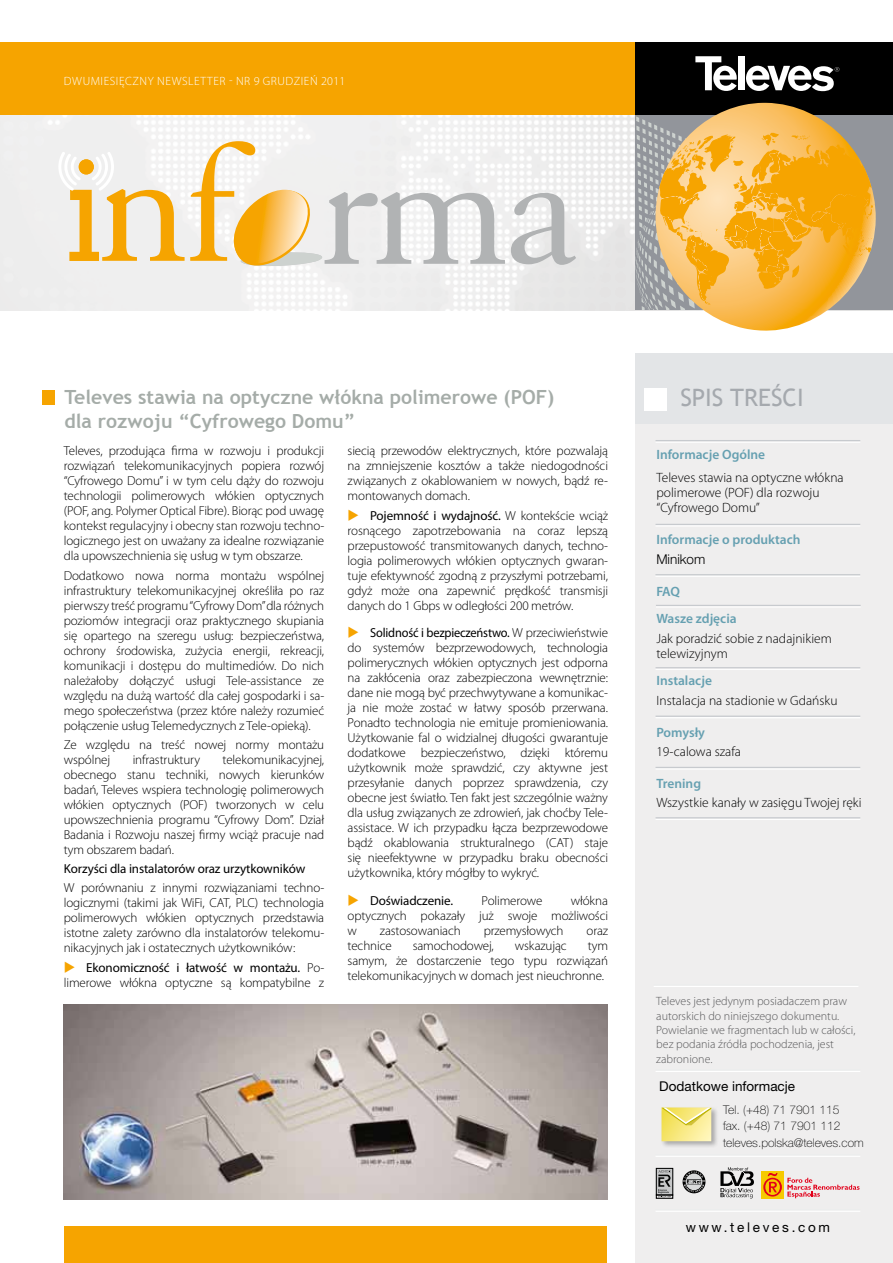
<style>
.page{position:relative;width:893px;height:1263px;background:#fff}
.page>*{position:absolute;margin:0;border:0;box-sizing:border-box;transform-origin:0 0}
.t1{font:24px "Trebuchet MS";color:#a5a9ae}
.t2{font:700 19.5px/23.4px "Trebuchet MS";color:#a5aca8}
.t3{font:300 13.5px/15px "Myriad Pro";color:#000}
.t4{font:600 13.5px/27.8px "Myriad Pro";color:#66a0b1}
.t5{font:13.5px "Helvetica Neue";color:#000}
.t6{font:13.5px "Helvetica Neue";letter-spacing:.2em;color:#000}
.t7{font:300 13.5px "Helvetica Neue";color:#000}
.t8{font:300 13.05px/15px "Myriad Pro";letter-spacing:-.01em;color:#000;text-align:justify}
.t9{font:13.05px "Myriad Pro";letter-spacing:-.01em;color:#000}
.t10{font:300 12px/14.4px "Myriad Pro";color:#58585a}
.t11{font:100 12px/16.5px "Helvetica Neue";color:#000}
.t12{font:300 12px "Myriad Pro";letter-spacing:.045em;color:#fff}
.s1{color:#f6a400}
.s2{font-weight:400}
</style>
<div class="page">
<div style="left:635px;top:395px;width:258px;height:868px;background:#efeeee"></div>
<div style="left:0;top:43px;width:893px;height:73px;background:#f6a400"></div>
<img style="left:0;top:115px;width:635px;height:195px">
<svg style="left:511px;top:193px;width:65px;height:72px"></svg>
<div style="left:635px;top:43px;width:258px;height:72px;background:#000"></div>
<svg style="left:656px;top:103px;width:220px;height:228px"></svg>
<svg style="left:635px;top:117px;width:258px;height:193px;background:#ddae59"></svg>
<svg style="left:58px;top:141px;width:447px;height:136px"></svg>
<div style="left:65px;top:1226px;width:542px;height:37px;background:#f6a400"></div>
<div style="left:738px;top:56px;width:6px;height:34px;background:#fff"></div>
<svg style="left:746px;top:65px;width:93px;height:26px"></svg>
<svg style="left:695px;top:56px;width:42px;height:35px"></svg>
<div style="left:635px;top:353px;width:258px;height:71px;background:#e3e5e7"></div>
<div style="left:644px;top:388px;width:23px;height:23px;background:#fff"></div>
<hr style="left:655px;top:441px;width:205px;height:2px;background:#fff">
<hr style="left:655px;top:440px;width:205px;height:1px;background:#c7cace">
<hr style="left:655px;top:525px;width:205px;height:2px;background:#fff">
<hr style="left:655px;top:524px;width:205px;height:1px;background:#c7cace">
<hr style="left:656px;top:606px;width:205px;height:2px;background:#fff">
<hr style="left:656px;top:605px;width:205px;height:1px;background:#c7cace">
<hr style="left:655px;top:576px;width:205px;height:1px;background:#fff">
<hr style="left:655px;top:574px;width:205px;height:1px;background:#c7cace">
<hr style="left:655px;top:717px;width:205px;height:1px;background:#fff">
<hr style="left:655px;top:716px;width:205px;height:1px;background:#c7cace">
<hr style="left:655px;top:669px;width:205px;height:1px;background:#fff">
<hr style="left:655px;top:667px;width:205px;height:1px;background:#c7cace">
<hr style="left:655px;top:768px;width:205px;height:2px;background:#fff">
<hr style="left:655px;top:767px;width:205px;height:1px;background:#c7cace">
<hr style="left:655px;top:819px;width:205px;height:1px;background:#fff">
<hr style="left:655px;top:817px;width:205px;height:1px;background:#c7cace">
<hr style="left:655px;top:1071px;width:205px;height:1px;background:#fff">
<hr style="left:655px;top:1155px;width:205px;height:2px;background:#fff">
<hr style="left:655px;top:1210px;width:205px;height:2px;background:#fff">
<div style="left:42px;top:390px;width:12px;height:15px;background:#f6a400"></div>
<svg style="left:720px;top:1167px;width:34px;height:31px"></svg>
<div style="left:761px;top:1171px;width:23px;height:27px;background:#f6ca00"></div>
<svg style="left:763px;top:1173px;width:96px;height:25px"></svg>
<div style="left:656px;top:1168px;width:17px;height:27px;border:1px solid #000"></div>
<div style="left:656px;top:1195px;width:17px;height:3px;border:1px solid #000"></div>
<svg style="left:658px;top:1170px;width:13px;height:27px"></svg>
<svg style="left:682px;top:1170px;width:23px;height:23px"></svg>
<div style="left:660px;top:1106px;width:59px;height:43px;background:#000;opacity:.3"></div>
<div style="left:662px;top:1107px;width:49px;height:34px;background:linear-gradient(to right,#f3e15e,#fff6b9)"></div>
<svg style="left:662px;top:1107px;width:49px;height:18px"></svg>
<img style="left:64px;top:1004px;width:544px;height:195px">
<hr style="left:654px;top:986px;width:204px;height:1px;background:#fff">
<p class="t12" style="left:64px;top:74px;width:283px">DWUMIESIĘCZNY NEWSLETTER - NR 9 GRUDZIEŃ 2011</p>
<h2 class="t2" style="left:65px;top:386px;width:491px">Televes stawia na optyczne włókna polimerowe (POF) dla rozwoju “Cyfrowego Domu”</h2>
<p class="t8" style="left:64px;top:443px;width:262px">Televes, przodująca firma w rozwoju i produkcji rozwiązań telekomunikacyjnych popiera rozwój “Cyfrowego Domu” i w tym celu dąży do rozwoju technologii polimerowych włókien optycznych (POF, ang. Polymer Optical Fibre). Biorąc pod uwagę kontekst regulacyjny i obecny stan rozwoju techno&shy;logicznego jest on uważany za idealne rozwiązanie dla upowszechnienia się usług w tym obszarze.</p>
<p class="t8" style="left:64px;top:568px;width:262px">Dodatkowo nowa norma montażu wspólnej infrastruktury telekomunikacyjnej określiła po raz pierwszy treść programu “Cyfrowy Dom”dla różnych poziomów integracji oraz praktycznego skupiania się opartego na szeregu usług: bezpieczeństwa, ochrony środowiska, zużycia energii, rekreacji, komunikacji i dostępu do multimediów. Do nich należałoby dołączyć usługi Tele-assistance ze względu na dużą wartość dla całej gospodarki i sa&shy;mego społeczeństwa (przez które należy rozumieć połączenie usług Telemedycznych z Tele-opieką).</p>
<p class="t8" style="left:64px;top:737px;width:262px">Ze względu na treść nowej normy montażu wspólnej</p>
<p class="t8" style="left:348px;top:443px;width:262px">siecią przewodów elektrycznych, które pozwalają na zmniejszenie kosztów a także niedogodności związanych z okablowaniem w nowych, bądź re&shy;montowanych domach.</p>
<p class="t8" style="left:348px;top:508px;width:262px"><span class="s1">◆</span> <span class="s2">Pojemność i wydajność.</span> W kontekście wciąż rosnącego zapotrzebowania na coraz lepszą przepustowość transmitowanych danych, techno&shy;logia polimerowych włókien optycznych gwaran&shy;tuje efektywność zgodną z przyszłymi potrzebami, gdyż może ona zapewnić prędkość transmisji danych do 1 Gbps w odległości 200 metrów.</p>
<p class="t8" style="left:348px;top:625px;width:262px"><span class="s1">◆</span> <span class="s2">Solidność i bezpieczeństwo.</span> W przeciwieństwie do systemów bezprzewodowych, technologia polimerycznych włókien optycznych jest odporna na zakłócenia oraz zabezpieczona wewnętrznie: dane nie mogą być przechwytywane a komunikac&shy;ja nie może zostać w łatwy sposób przerwana.<br>Ponadto technologia nie emituje promieniowania.<br>Użytkowanie fal o widzialnej długości gwarantuje dodatkowe bezpieczeństwo, dzięki któremu użytkownik może sprawdzić, czy aktywne jest przesyłanie danych poprzez sprawdzenia, czy obecne jest światło. Ten fakt jest szczególnie ważny dla usług związanych ze zdrowień, jak choćby Tele&shy;assistace. W ich przypadku łącza bezprzewodowe bądź okablowania strukturalnego (CAT) staje się nieefektywne w przypadku braku obecności użytkownika, który mógłby to wykryć.</p>
<p class="t9" style="left:348px;top:893px;width:107px"><span class="s1">◆</span> Doświadczenie.</p>
<p class="t8" style="left:482px;top:893px;width:62px">Polimerowe</p>
<p class="t8" style="left:133px;top:752px;width:69px">infrastruktury</p>
<p class="t8" style="left:64px;top:752px;width:262px;text-indent:159px">telekomunikacyjnej, obecnego stanu techniki, nowych kierunków badań, Televes wspiera technologię polimerowych włókien optycznych (POF) tworzonych w celu upowszechnienia programu “Cyfrowy Dom”. Dział Badania i Rozwoju naszej firmy wciąż pracuje nad tym obszarem badań.</p>
<p class="t9" style="left:64px;top:860px;width:243px">Korzyści dla instalatorów oraz urzytkowników</p>
<p class="t8" style="left:64px;top:880px;width:262px">W porównaniu z innymi rozwiązaniami techno&shy;logicznymi (takimi jak WiFi, CAT, PLC) technologia polimerowych włókien optycznych przedstawia istotne zalety zarówno dla instalatorów telekomu&shy;nikacyjnych jak i ostatecznych użytkowników:</p>
<p class="t8" style="left:64px;top:960px;width:262px"><span class="s1">◆</span> <span class="s2">Ekonomiczność i łatwość w montażu.</span> Po&shy;limerowe włókna optyczne są kompatybilne z</p>
<p class="t8" style="left:348px;top:893px;width:262px;text-indent:223px">włókna optycznych pokazały już swoje możliwości w</p>
<p class="t8" style="left:380px;top:923px;width:82px">zastosowaniach</p>
<p class="t8" style="left:484px;top:923px;width:81px">przemysłowych</p>
<p class="t8" style="left:586px;top:923px;width:23px">oraz</p>
<p class="t8" style="left:348px;top:938px;width:46px">technice</p>
<p class="t8" style="left:413px;top:938px;width:83px">samochodowej,</p>
<p class="t8" style="left:515px;top:938px;width:53px">wskazując</p>
<p class="t8" style="left:348px;top:938px;width:262px;text-indent:240px">tym samym, że dostarczenie tego typu rozwiązań telekomunikacyjnych w domach jest nieuchronne.</p>
<h1 class="t1" style="left:680px;top:383px;width:125px">SPIS TREŚCI</h1>
<p class="t4" style="left:656px;top:440px;width:110px">Informacje Ogólne</p>
<p class="t3" style="left:656px;top:470px;width:189px">Televes stawia na optyczne włókna polimerowe (POF) dla rozwoju “Cyfrowego Domu”</p>
<p class="t4" style="left:656px;top:526px;width:146px">Informacje o produktach</p>
<p class="t7" style="left:656px;top:550px;width:50px">Minikom</p>
<p class="t4" style="left:656px;top:577px;width:82px">FAQ<br>Wasze zdjęcia</p>
<p class="t3" style="left:656px;top:630px;width:177px">Jak poradzić sobie z nadajnikiem telewizyjnym</p>
<p class="t4" style="left:656px;top:667px;width:57px">Instalacje</p>
<p class="t3" style="left:656px;top:692px;width:183px">Instalacja na stadionie w Gdańsku</p>
<p class="t4" style="left:656px;top:718px;width:50px">Pomysły</p>
<p class="t3" style="left:656px;top:744px;width:86px">19-calowa szafa</p>
<p class="t4" style="left:656px;top:769px;width:46px">Trening</p>
<p class="t3" style="left:656px;top:795px;width:207px">Wszystkie kanały w zasięgu Twojej ręki</p>
<p class="t10" style="left:656px;top:994px;width:201px">Televes jest jedynym posiadaczem praw autorskich do niniejszego dokumentu.<br>Powielanie we fragmentach lub w całości, bez podania źródła pochodzenia, jest zabronione.</p>
<p class="t5" style="left:659px;top:1078px;width:137px">Dodatkowe informacje</p>
<p class="t11" style="left:723px;top:1101px;width:142px">Tel. (+48) 71 7901 115<br>fax. (+48) 71 7901 112 televes.polska@televes.com</p>
<p class="t6" style="left:686px;top:1219px;width:146px">www.televes.com</p>
</div>
